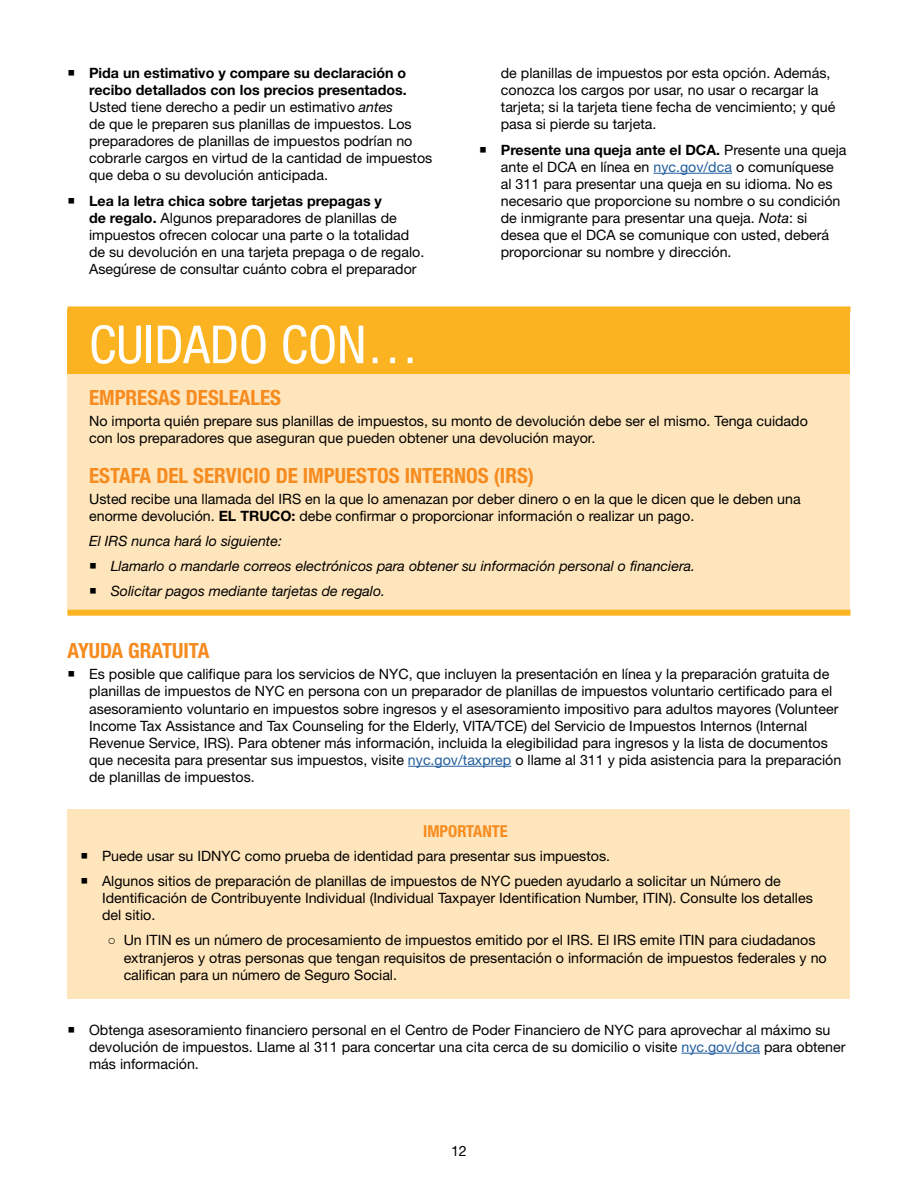
<style>
.page{position:relative;width:918px;height:1188px;background:#fff}
.page>*{position:absolute;margin:0;border:0;box-sizing:border-box;transform-origin:0 0}
.t1{font:condensed 52.5px "Helvetica Neue LT Std";color:#fff}
.t2{font:700 condensed 21px "Helvetica Neue LT Std";color:#f68b1f}
.t3{font:700 condensed 16.5px "Helvetica Neue LT Std";color:#f68b1f}
.t4{font:14.25px/17.1px "Helvetica Neue LT Std";color:#000}
.t5{font:italic 14.25px/25.5px "Helvetica Neue LT Std";color:#000}
.s1{font-weight:700}
.s2{font-style:italic}
.s3{color:#215e9e}
.s4{font-family:"Arial"}
</style>
<div class="page">
<hr style="left:653px;top:173px;width:79px;height:1px;background:#215e9e">
<hr style="left:408px;top:766px;width:103px;height:1px;background:#215e9e">
<hr style="left:681px;top:1053px;width:79px;height:1px;background:#215e9e">
<div style="left:68px;top:809px;width:782px;height:190px;background:#ffe5bb"></div>
<div style="left:68px;top:309px;width:782px;height:65px;background:#fcb322"></div>
<div style="left:68px;top:374px;width:782px;height:239px;background:#ffe5bb"></div>
<div style="left:68px;top:306px;width:782px;height:6px;background:#fcb322"></div>
<div style="left:68px;top:610px;width:782px;height:6px;background:#fcb322"></div>
<p class="t4" style="left:89px;top:64px;width:345px"><span class="s1">Pida un estimativo y compare su declaración o recibo detallados con los precios presentados.<br></span>Usted tiene derecho a pedir un estimativo <span class="s2">antes<br></span>de que le preparen sus planillas de impuestos. Los preparadores de planillas de impuestos podrían no cobrarle cargos en virtud de la cantidad de impuestos que deba o su devolución anticipada.</p>
<p class="t4" style="left:89px;top:192px;width:337px"><span class="s1">Lea la letra chica sobre tarjetas prepagas y<br>de regalo.</span> Algunos preparadores de planillas de impuestos ofrecen colocar una parte o la totalidad de su devolución en una tarjeta prepaga o de regalo.<br>Asegúrese de consultar cuánto cobra el preparador</p>
<p class="t4" style="left:501px;top:64px;width:336px">de planillas de impuestos por esta opción. Además, conozca los cargos por usar, no usar o recargar la tarjeta; si la tarjeta tiene fecha de vencimiento; y qué pasa si pierde su tarjeta.</p>
<p class="t4" style="left:501px;top:141px;width:347px"><span class="s1">Presente una queja ante el DCA.</span> Presente una queja ante el DCA en línea en <span class="s3">nyc.gov/dca</span> o comuníquese al 311 para presentar una queja en su idioma. No es necesario que proporcione su nombre o su condición de inmigrante para presentar una queja. <span class="s2">Nota</span>: si desea que el DCA se comunique con usted, deberá proporcionar su nombre y dirección.</p>
<h1 class="t1" style="left:89px;top:314px;width:331px">CUIDADO CON…</h1>
<h2 class="t2" style="left:89px;top:385px;width:194px">EMPRESAS DESLEALES</h2>
<p class="t4" style="left:89px;top:412px;width:720px">No importa quién prepare sus planillas de impuestos, su monto de devolución debe ser el mismo. Tenga cuidado con los preparadores que aseguran que pueden obtener una devolución mayor.</p>
<h2 class="t2" style="left:89px;top:463px;width:447px">ESTAFA DEL SERVICIO DE IMPUESTOS INTERNOS (IRS)</h2>
<p class="t4" style="left:89px;top:490px;width:713px">Usted recibe una llamada del IRS en la que lo amenazan por deber dinero o en la que le dicen que le deben una enorme devolución. <span class="s1">EL TRUCO:</span> debe confirmar o proporcionar información o realizar un pago.</p>
<p class="t5" style="left:111px;top:528px;width:586px;text-indent:-22px">El IRS nunca hará lo siguiente:<br>Llamarlo o mandarle correos electrónicos para obtener su información personal o financiera.<br>Solicitar pagos mediante tarjetas de regalo.</p>
<h2 class="t2" style="left:68px;top:638px;width:144px">AYUDA GRATUITA</h2>
<p class="t4" style="left:89px;top:666px;width:754px">Es posible que califique para los servicios de NYC, que incluyen la presentación en línea y la preparación gratuita de planillas de impuestos de NYC en persona con un preparador de planillas de impuestos voluntario certificado para el asesoramiento voluntario en impuestos sobre ingresos y el asesoramiento impositivo para adultos mayores (Volunteer Income Tax Assistance and Tax Counseling for the Elderly, VITA/TCE) del Servicio de Impuestos Internos (Internal Revenue Service, IRS). Para obtener más información, incluida la elegibilidad para ingresos y la lista de documentos que necesita para presentar sus impuestos, visite <span class="s3">nyc.gov/taxprep</span> o llame al 311 y pida asistencia para la preparación de planillas de impuestos.</p>
<p class="t3" style="left:423px;top:821px;width:86px">IMPORTANTE</p>
<p class="t4" style="left:102px;top:844px;width:680px;line-height:24.6px">Puede usar su IDNYC como prueba de identidad para presentar sus impuestos.<br>Algunos sitios de preparación de planillas de impuestos de NYC pueden ayudarlo a solicitar un Número de</p>
<p class="t4" style="left:102px;top:889px;width:712px">Identificación de Contribuyente Individual (Individual Taxpayer Identification Number, ITIN). Consulte los detalles del sitio.</p>
<p class="t4" style="left:124px;top:932px;width:705px;text-indent:-16px"><span class="s4">○</span> Un ITIN es un número de procesamiento de impuestos emitido por el IRS. El IRS emite ITIN para ciudadanos extranjeros y otras personas que tengan requisitos de presentación o información de impuestos federales y no califican para un número de Seguro Social.</p>
<p class="t4" style="left:89px;top:1021px;width:758px">Obtenga asesoramiento financiero personal en el Centro de Poder Financiero de NYC para aprovechar al máximo su devolución de impuestos. Llame al 311 para concertar una cita cerca de su domicilio o visite <span class="s3">nyc.gov/dca</span> para obtener más información.</p>
<p class="t4" style="left:451px;top:1142px;width:17px">12</p>
</div>
